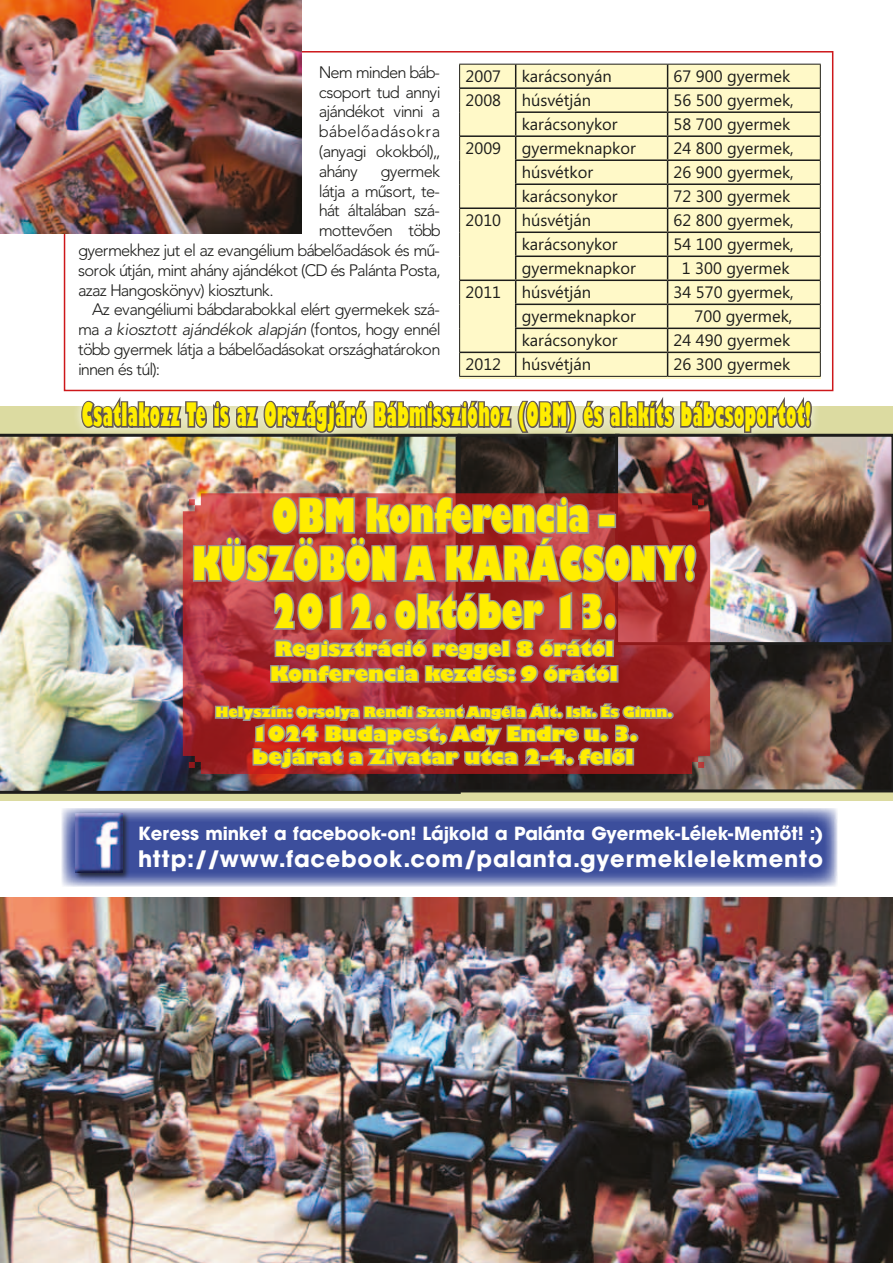
<style>
.page{position:relative;width:893px;height:1263px;background:#fff}
.page>*{position:absolute;margin:0;border:0;box-sizing:border-box;transform-origin:0 0}
.t1{font:800 45px/48px "Gill Sans";color:#ffed00;text-align:center;scale:.67 1}
.t2{font:800 condensed 31.5px "Gill Sans";letter-spacing:.02em;color:#ffed00;scale:.67 1}
.t3{font:700 22.5px "Avant Garde PFL";letter-spacing:.04em;color:#fff}
.t4{font:800 19.5px/25.5px "Gill Sans";color:#ffed00}
.t5{font:700 18px "Avant Garde PFL";color:#fff}
.t6{font:16.5px/19.8px "Avenir Lt PFL";color:#1d1d1b;text-align:justify}
.t7{font:16.5px "Microsoft Phags Pa";color:#1d1d1b}
.t8{font:italic 16.5px "Avenir Lt PFL";color:#1d1d1b}
.t9{font:800 13.5px "Gill Sans";color:#ffed00}
.s1{font-style:normal}
</style>
<div class="page">
<svg style="left:62px;top:808px;width:776px;height:79px;background:#5767aa"></svg>
<div style="left:0;top:406px;width:893px;height:394px;background:#dcdba1"></div>
<div style="left:459px;top:64px;width:362px;height:314px;background:#fff9c8"></div>
<hr style="left:459px;top:64px;width:57px;height:1px;background:#1d1d1b">
<hr style="left:516px;top:64px;width:152px;height:1px;background:#1d1d1b">
<hr style="left:668px;top:64px;width:153px;height:1px;background:#1d1d1b">
<svg style="left:459px;top:65px;width:1px;height:311px"></svg>
<svg style="left:820px;top:65px;width:1px;height:311px"></svg>
<hr style="left:459px;top:376px;width:57px;height:1px;background:#1d1d1b">
<hr style="left:516px;top:376px;width:152px;height:1px;background:#1d1d1b">
<hr style="left:668px;top:376px;width:153px;height:1px;background:#1d1d1b">
<hr style="left:460px;top:87px;width:56px;height:2px;background:#1d1d1b">
<hr style="left:516px;top:87px;width:152px;height:2px;background:#1d1d1b">
<hr style="left:668px;top:87px;width:152px;height:2px;background:#1d1d1b">
<hr style="left:515px;top:111px;width:153px;height:2px;background:#1d1d1b">
<hr style="left:668px;top:111px;width:152px;height:2px;background:#1d1d1b">
<hr style="left:460px;top:135px;width:56px;height:2px;background:#1d1d1b">
<hr style="left:516px;top:135px;width:152px;height:2px;background:#1d1d1b">
<hr style="left:668px;top:135px;width:152px;height:2px;background:#1d1d1b">
<hr style="left:515px;top:159px;width:153px;height:2px;background:#1d1d1b">
<hr style="left:668px;top:159px;width:152px;height:2px;background:#1d1d1b">
<hr style="left:515px;top:183px;width:153px;height:2px;background:#1d1d1b">
<hr style="left:668px;top:183px;width:152px;height:2px;background:#1d1d1b">
<hr style="left:460px;top:207px;width:56px;height:2px;background:#1d1d1b">
<hr style="left:516px;top:207px;width:152px;height:2px;background:#1d1d1b">
<hr style="left:668px;top:207px;width:152px;height:2px;background:#1d1d1b">
<hr style="left:515px;top:231px;width:153px;height:2px;background:#1d1d1b">
<hr style="left:668px;top:231px;width:152px;height:2px;background:#1d1d1b">
<hr style="left:515px;top:256px;width:153px;height:1px;background:#1d1d1b">
<hr style="left:668px;top:256px;width:152px;height:1px;background:#1d1d1b">
<hr style="left:460px;top:280px;width:56px;height:1px;background:#1d1d1b">
<hr style="left:516px;top:280px;width:152px;height:1px;background:#1d1d1b">
<hr style="left:668px;top:280px;width:152px;height:1px;background:#1d1d1b">
<hr style="left:515px;top:304px;width:153px;height:1px;background:#1d1d1b">
<hr style="left:668px;top:304px;width:152px;height:1px;background:#1d1d1b">
<hr style="left:515px;top:328px;width:153px;height:1px;background:#1d1d1b">
<hr style="left:668px;top:328px;width:152px;height:1px;background:#1d1d1b">
<hr style="left:460px;top:352px;width:56px;height:1px;background:#1d1d1b">
<hr style="left:516px;top:352px;width:152px;height:1px;background:#1d1d1b">
<svg style="left:515px;top:65px;width:1px;height:311px"></svg>
<hr style="left:668px;top:352px;width:152px;height:1px;background:#1d1d1b">
<svg style="left:667px;top:65px;width:1px;height:311px"></svg>
<img style="left:0;top:434px;width:461px;height:360px">
<svg style="left:456px;top:442px;width:437px;height:350px;background:#51423b"></svg>
<img style="left:462px;top:442px;width:153px;height:51px">
<img style="left:0;top:0;width:302px;height:234px">
<img style="left:615px;top:434px;width:278px;height:211px">
<div style="left:72px;top:389px;width:749px;height:53px;background:#fff;opacity:.75"></div>
<svg style="left:79px;top:398px;width:735px;height:43px"></svg>
<img style="left:0;top:897px;width:893px;height:366px">
<svg style="left:183px;top:493px;width:527px;height:281px;background:#a72e2f"></svg>
<div style="left:74px;top:811px;width:56px;height:69px;background:#1d1d1b;opacity:.75"></div>
<img style="left:75px;top:813px;width:47px;height:60px">
<svg style="left:191px;top:494px;width:507px;height:193px;background:#a94a4b"></svg>
<div style="left:610px;top:665px;width:8px;height:18px;border:3px solid #979796"></div>
<svg style="left:213px;top:701px;width:463px;height:69px;background:#9e5050"></svg>
<div style="left:625px;top:748px;width:9px;height:17px;border:3px solid #979796"></div>
<p class="t6" style="left:319px;top:62px;width:122px">Nem minden báb&shy;csoport tud annyi ajándékot vinni a bábelőadásokra (anyagi okokból),, ahány</p>
<p class="t7" style="left:466px;top:65px;width:148px">2007 karácsonyán</p>
<p class="t7" style="left:674px;top:65px;width:118px">67 900 gyermek</p>
<p class="t7" style="left:466px;top:89px;width:127px">2008 húsvétján</p>
<p class="t7" style="left:674px;top:89px;width:122px">56 500 gyermek,</p>
<p class="t7" style="left:522px;top:113px;width:97px">karácsonykor</p>
<p class="t7" style="left:674px;top:113px;width:118px">58 700 gyermek</p>
<p class="t7" style="left:466px;top:137px;width:172px">2009 gyermeknapkor</p>
<p class="t7" style="left:674px;top:137px;width:122px">24 800 gyermek,</p>
<p class="t7" style="left:522px;top:161px;width:73px">húsvétkor</p>
<p class="t7" style="left:674px;top:161px;width:122px">26 900 gyermek,</p>
<p class="t7" style="left:522px;top:185px;width:97px">karácsonykor</p>
<p class="t7" style="left:674px;top:185px;width:118px">72 300 gyermek</p>
<p class="t7" style="left:466px;top:209px;width:127px">2010 húsvétján</p>
<p class="t7" style="left:674px;top:209px;width:122px">62 800 gyermek,</p>
<p class="t7" style="left:522px;top:233px;width:97px">karácsonykor</p>
<p class="t7" style="left:674px;top:233px;width:122px">54 100 gyermek,</p>
<p class="t7" style="left:522px;top:257px;width:116px">gyermeknapkor</p>
<p class="t7" style="left:682px;top:257px;width:109px">1 300 gyermek</p>
<p class="t7" style="left:466px;top:281px;width:127px">2011 húsvétján</p>
<p class="t7" style="left:674px;top:281px;width:122px">34 570 gyermek,</p>
<p class="t7" style="left:522px;top:305px;width:116px">gyermeknapkor</p>
<p class="t7" style="left:695px;top:305px;width:99px">700 gyermek,</p>
<p class="t7" style="left:522px;top:329px;width:97px">karácsonykor</p>
<p class="t7" style="left:674px;top:329px;width:118px">24 490 gyermek</p>
<p class="t7" style="left:466px;top:353px;width:127px">2012 húsvétján</p>
<p class="t7" style="left:674px;top:353px;width:118px">26 300 gyermek</p>
<p class="t6" style="left:381px;top:161px;width:60px">gyermek</p>
<p class="t6" style="left:319px;top:181px;width:122px">látja a műsort, te-</p>
<p class="t6" style="left:319px;top:201px;width:122px">hát általában szá-</p>
<p class="t6" style="left:319px;top:220px;width:122px">mottevően több</p>
<p class="t6" style="left:78px;top:240px;width:363px">gyermekhez jut el az evangélium bábelőadások és mű-</p>
<p class="t6" style="left:78px;top:260px;width:363px">sorok útján, mint ahány ajándékot (CD és Palánta Posta,</p>
<p class="t6" style="left:78px;top:280px;width:196px">azaz Hangoskönyv) kiosztunk.</p>
<p class="t6" style="left:92px;top:300px;width:349px">Az evangéliumi bábdarabokkal elért gyermekek szá-</p>
<p class="t8" style="left:78px;top:320px;width:363px"><span class="s1">ma</span> a kiosztott ajándékok alapján <span class="s1">(fontos, hogy ennél</span></p>
<p class="t6" style="left:78px;top:339px;width:363px">több gyermek látja a bábelőadásokat országhatárokon</p>
<p class="t6" style="left:78px;top:359px;width:82px">innen és túl):</p>
<h2 class="t2" style="left:82px;top:395px;width:1090px">Csatlakozz Te is az Országjáró Bábmisszióhoz (OBM) és alakíts bábcsoportot!</h2>
<h1 class="t1" style="left:192px;top:495px;width:753px">OBM konferencia –<br>KÜSZÖBÖN A KARÁCSONY!<br>2012. október 13.</h1>
<p class="t4" style="left:270px;top:637px;width:349px">Regisztráció reggel 8 órától<br>Konferencia kezdés: 9 órától</p>
<p class="t9" style="left:215px;top:704px;width:459px">Helyszín: Orsolya Rendi Szent Angéla Ált. Isk. És Gimn.</p>
<p class="t4" style="left:252px;top:723px;width:388px;line-height:23.4px">1024 Budapest, Ady Endre u. 3. bejárat a Zivatar utca 2-4. felől</p>
<p class="t5" style="left:138px;top:822px;width:686px">Keress minket a facebook-on! Lájkold a Palánta Gyermek-Lélek-Mentőt! :)</p>
<h3 class="t3" style="left:138px;top:844px;width:686px">http://www.facebook.com/palanta.gyermeklelekmento</h3>
</div>
